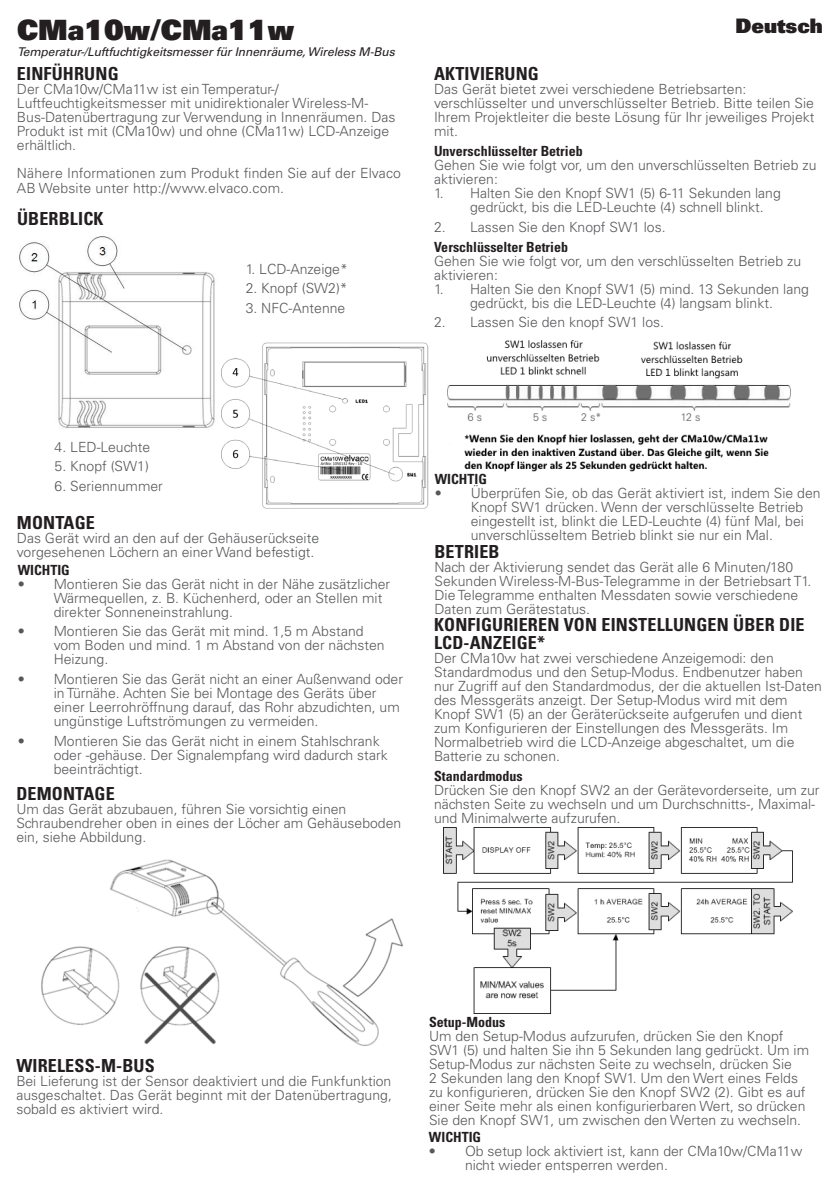
<style>
.page{position:relative;width:840px;height:1191px;background:#fff}
.page>*{position:absolute;margin:0;border:0;box-sizing:border-box;transform-origin:0 0}
.t1{font:900 28px "Univers";color:#231f20}
.t2{font:900 20px "Univers";color:#231f20}
.t3{font:700 condensed 18px/18px "Univers";letter-spacing:.01em;color:#231f20}
.t4{font:300 14px/14px "Univers";color:#57585a}
.t5{font:700 condensed 14px "Univers";color:#231f20}
.t6{font:italic 12px "Univers";letter-spacing:-.01em;color:#231f20}
</style>
<div class="page">
<img style="left:20px;top:236px;width:195px;height:192px">
<img style="left:41px;top:859px;width:362px;height:187px">
<img style="left:221px;top:343px;width:207px;height:165px">
<img style="left:443px;top:827px;width:348px;height:186px">
<img style="left:447px;top:340px;width:344px;height:132px">
<h1 class="t1" style="left:17px;top:11px;width:278px">CMa10w/CMa11w</h1>
<p class="t6" style="left:17px;top:44px;width:379px">Temperatur-/Luftfuchtigkeitsmesser für Innenräume, Wireless M-Bus</p>
<p class="t3" style="left:17px;top:65px;width:103px">EINführung</p>
<p class="t4" style="left:17px;top:82px;width:380px">Der CMa10w/CMa11w ist ein Temperatur-/ Luftfeuchtigkeitsmesser mit unidirektionaler Wireless-M-Bus-Datenübertragung zur Verwendung in Innenräumen. Das Produkt ist mit (CMa10w) und ohne (CMa11w) LCD-Anzeige erhältlich.</p>
<p class="t4" style="left:17px;top:166px;width:385px">Nähere Informationen zum Produkt finden Sie auf der Elvaco<br>AB Website unter http://www.elvaco.com.</p>
<p class="t3" style="left:17px;top:209px;width:52px">Überblick</p>
<p class="t4" style="left:245px;top:262px;width:104px">1. LCD-Anzeige*</p>
<p class="t4" style="left:245px;top:281px;width:103px">2. Knopf (SW2)*</p>
<p class="t4" style="left:245px;top:301px;width:101px">3. NFC-Antenne</p>
<h2 class="t2" style="left:735px;top:13px;width:89px">Deutsch</h2>
<p class="t3" style="left:434px;top:65px;width:104px">AKTIVIERU NG</p>
<p class="t4" style="left:434px;top:82px;width:382px">Das Gerät bietet zwei verschiedene Betriebsarten: verschlüsselter und unverschlüsselter Betrieb. Bitte teilen Sie Ihrem Projektleiter die beste Lösung für Ihr jeweiliges Projekt mit.</p>
<p class="t5" style="left:434px;top:143px;width:150px">Unverschlüsselter Betrieb</p>
<p class="t4" style="left:434px;top:158px;width:383px">Gehen Sie wie folgt vor, um den unverschlüsselten Betrieb zu aktivieren:</p>
<p class="t4" style="left:470px;top:186px;width:312px;text-indent:-36px">1. Halten Sie den Knopf SW1 (5) 6-11 Sekunden lang gedrückt, bis die LED-Leuchte (4) schnell blinkt.</p>
<p class="t4" style="left:434px;top:220px;width:233px">2. Lassen Sie den Knopf SW1 los.</p>
<p class="t5" style="left:434px;top:238px;width:136px">Verschlüsselter Betrieb</p>
<p class="t4" style="left:434px;top:253px;width:368px">Gehen Sie wie folgt vor, um den verschlüsselten Betrieb zu aktivieren:</p>
<p class="t4" style="left:434px;top:281px;width:376px;text-align:center">1. Halten Sie den Knopf SW1 (5) mind. 13 Sekunden lang gedrückt, bis die LED-Leuchte (4) langsam blinkt.</p>
<p class="t4" style="left:434px;top:315px;width:231px">2. Lassen Sie den knopf SW1 los.</p>
<p class="t4" style="left:55px;top:439px;width:97px">4. LED-Leuchte</p>
<p class="t4" style="left:55px;top:459px;width:96px">5. Knopf (SW1)</p>
<p class="t4" style="left:55px;top:479px;width:110px">6. Seriennummer</p>
<p class="t3" style="left:17px;top:513px;width:78px">MONtage</p>
<p class="t4" style="left:17px;top:531px;width:303px">Das Gerät wird an den auf der Gehäuserückseite vorgesehenen Löchern an einer Wand befestigt.</p>
<p class="t5" style="left:18px;top:561px;width:52px">WICHTIG</p>
<p class="t4" style="left:54px;top:577px;width:338px;text-indent:-36px">• Montieren Sie das Gerät nicht in der Nähe zusätzlicher<br>Wärmequellen, z. B. Küchenherd, oder an Stellen mit direkter Sonneneinstrahlung.</p>
<p class="t4" style="left:54px;top:624px;width:332px;text-indent:-36px">• Montieren Sie das Gerät mit mind. 1,5 m Abstand vom Boden und mind. 1 m Abstand von der nächsten<br>Heizung.</p>
<p class="t4" style="left:54px;top:672px;width:350px;text-indent:-36px">• Montieren Sie das Gerät nicht an einer Außenwand oder in Türnähe. Achten Sie bei Montage des Geräts über einer Leerrohröffnung darauf, das Rohr abzudichten, um ungünstige Luftströmungen zu vermeiden.</p>
<p class="t4" style="left:54px;top:734px;width:335px;text-indent:-36px">• Montieren Sie das Gerät nicht in einem Stahlschrank oder -gehäuse. Der Signalempfang wird dadurch stark beeinträchtigt.</p>
<p class="t3" style="left:16px;top:784px;width:100px">DEMONTAGE</p>
<p class="t4" style="left:16px;top:802px;width:386px">Um das Gerät abzubauen, führen Sie vorsichtig einen<br>Schraubendreher oben in eines der Löcher am Gehäuseboden ein, siehe Abbildung.</p>
<p class="t5" style="left:434px;top:470px;width:52px">WICHTIG</p>
<p class="t4" style="left:470px;top:485px;width:351px;text-indent:-36px">• Überprüfen Sie, ob das Gerät aktiviert ist, indem Sie den Knopf SW1 drücken. Wenn der verschlüsselte Betrieb eingestellt ist, blinkt die LED-Leuchte (4) fünf Mal, bei unverschlüsseltem Betrieb blinkt sie nur ein Mal.</p>
<p class="t3" style="left:434px;top:542px;width:49px">Betrieb</p>
<p class="t4" style="left:434px;top:560px;width:378px">Nach der Aktivierung sendet das Gerät alle 6 Minuten/180<br>Sekunden Wireless-M-Bus-Telegramme in der Betriebsart T1.<br>Die Telegramme enthalten Messdaten sowie verschiedene Daten zum Gerätestatus.</p>
<p class="t3" style="left:434px;top:616px;width:372px">KONFIGURIEREN VON EINSTELLUNGEN ÜBER DIE<br>LCD-ANZEIGE*</p>
<p class="t4" style="left:434px;top:651px;width:389px">Der CMa10w hat zwei verschiedene Anzeigemodi: den Standardmodus und den Setup-Modus. Endbenutzer haben nur Zugriff auf den Standardmodus, der die aktuellen Ist-Daten des Messgeräts anzeigt. Der Setup-Modus wird mit dem Knopf SW1 (5) an der Geräterückseite aufgerufen und dient zum Konfigurieren der Einstellungen des Messgeräts. Im Normalbetrieb wird die LCD-Anzeige abgeschaltet, um die Batterie zu schonen.</p>
<p class="t5" style="left:434px;top:767px;width:90px">Standardmodus</p>
<p class="t4" style="left:434px;top:783px;width:387px">Drücken Sie den Knopf SW2 an der Gerätevorderseite, um zur nächsten Seite zu wechseln und um Durchschnitts-, Maximal&shy;und Minimalwerte aufzurufen.</p>
<p class="t3" style="left:16px;top:1056px;width:140px">WIRELESS-M-BUS</p>
<p class="t4" style="left:16px;top:1073px;width:377px;text-align:justify">Bei Lieferung ist der Sensor deaktiviert und die Funkfunktion ausgeschaltet. Das Gerät beginnt mit der Datenübertragung, sobald es aktiviert wird.</p>
<p class="t5" style="left:429px;top:1013px;width:78px">Setup-Modus</p>
<p class="t4" style="left:429px;top:1029px;width:381px">Um den Setup-Modus aufzurufen, drücken Sie den Knopf SW1 (5) und halten Sie ihn 5 Sekunden lang gedrückt. Um im Setup-Modus zur nächsten Seite zu wechseln, drücken Sie<br>2 Sekunden lang den Knopf SW1. Um den Wert eines Felds zu konfigurieren, drücken Sie den Knopf SW2 (2). Gibt es auf einer Seite mehr als einen konfigurierbaren Wert, so drücken Sie den Knopf SW1, um zwischen den Werten zu wechseln.</p>
<p class="t5" style="left:429px;top:1128px;width:52px">WICHTIG</p>
<p class="t4" style="left:465px;top:1144px;width:339px;text-indent:-36px">• Ob setup lock aktiviert ist, kann der CMa10w/CMa11w nicht wieder entsperren werden.</p>
</div>
